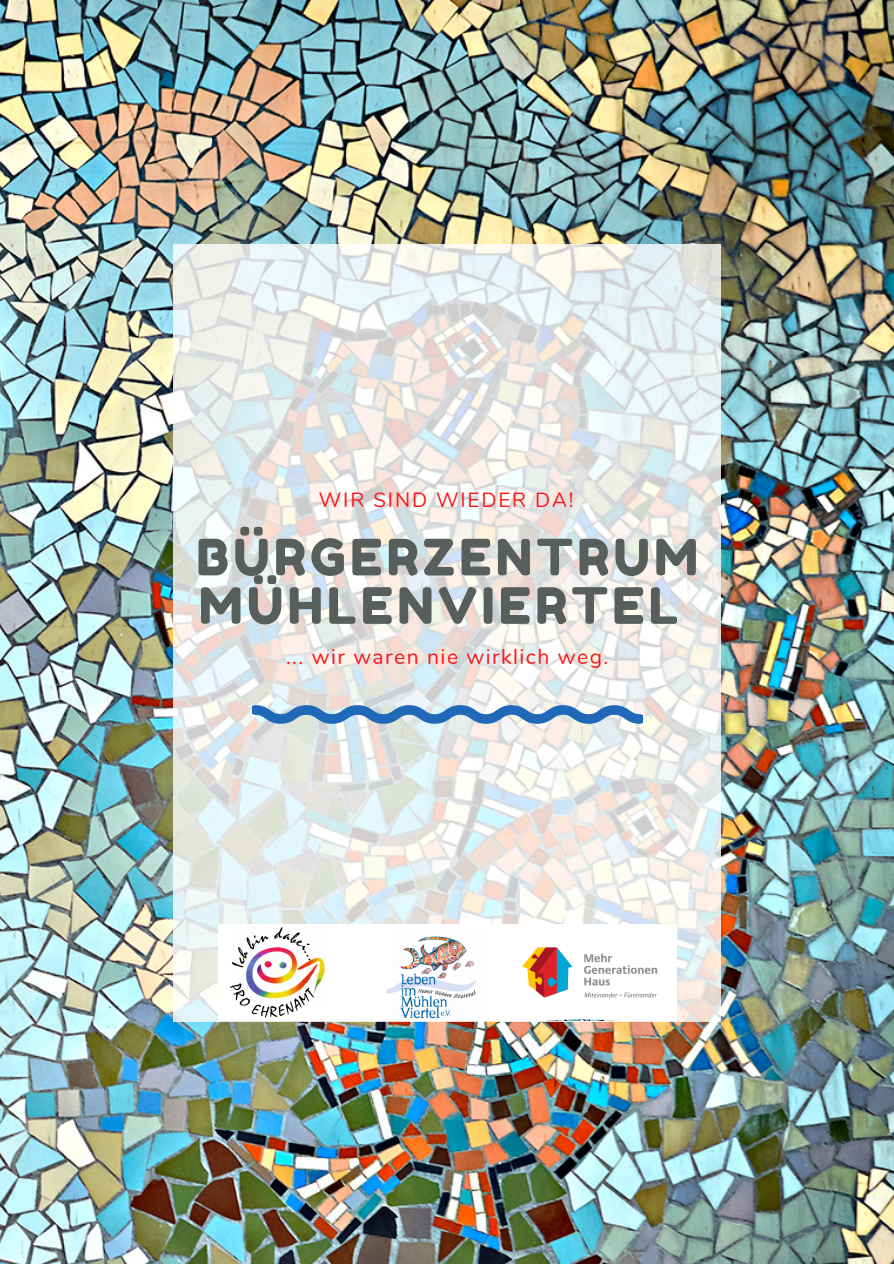
<style>
.page{position:relative;width:894px;height:1264px;background:#fff}
.page>*{position:absolute;margin:0;border:0;box-sizing:border-box;transform-origin:0 0}
.t1{font:49.95px/48.4px "Fredoka One";letter-spacing:.09em;color:#585e5b}
.t2{font:21.15px "Nunito";letter-spacing:.07em;color:#ff1616}
.t3{font:20.55px "Nunito";letter-spacing:.09em;color:#ff1616}
</style>
<div class="page">
<img style="left:0;top:0;width:893px;height:1263px">
<svg style="left:173px;top:244px;width:547px;height:777px"></svg>
<svg style="left:252px;top:705px;width:390px;height:18px;background:#76a0cd"></svg>
<img style="left:218px;top:924px;width:458px;height:96px">
<p class="t3" style="left:319px;top:486px;width:256px">WIR SIND WIEDER DA!</p>
<p class="t1" style="left:196px;top:532px;width:502px">BÜRGERZENTRUM<br>MÜHLENVIERTEL</p>
<p class="t2" style="left:286px;top:643px;width:324px">... wir waren nie wirklich weg.</p>
</div>
